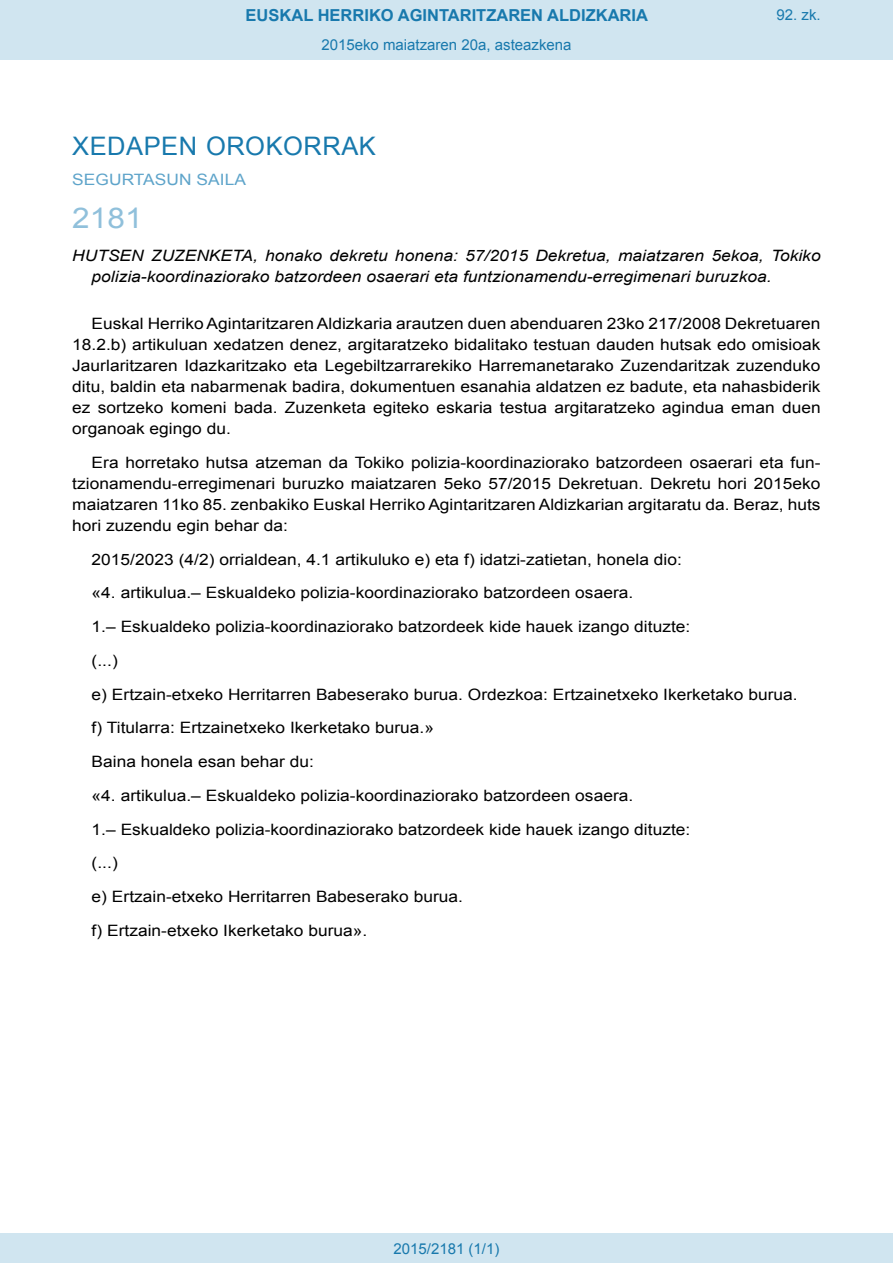
<style>
.page{position:relative;width:893px;height:1263px;background:#fff}
.page>*{position:absolute;margin:0;border:0;box-sizing:border-box;transform-origin:0 0}
.BOPVOrden{font:28.5px "Arial";color:#90c0db;scale:1.11 1}
.BOPVSeccion{font:25.5px "Arial";letter-spacing:.02em;color:#1879ad}
.t1{font:700 16.5px "Arial";color:#1879ad}
.BOPVDetalle{font:15.6px/21px "Arial";color:#000;text-align:justify;scale:1.11 1}
.BOPVTitulo{font:italic 15.6px/21px "Arial";color:#000;scale:1.11 1}
.BOPVOrganismo{font:15.6px "Arial";letter-spacing:.005em;color:#5ea4ca;scale:1.11 1}
.Paginacion_Centro{font:15px "Arial";color:#1879ad}
</style>
<div class="page">
<div style="left:0;top:0;width:893px;height:60px;background:#d0e5f0"></div>
<div style="left:0;top:1233px;width:893px;height:30px;background:#d0e5f0"></div>
<p class="t1" style="left:246px;top:4px;width:404px">EUSKAL HERRIKO AGINTARITZAREN ALDIZKARIA</p>
<p class="Paginacion_Centro" style="left:321px;top:35px;width:252px">2015eko maiatzaren 20a, asteazkena</p>
<p class="Paginacion_Centro" style="left:776px;top:5px;width:46px">92. zk.</p>
<p class="BOPVSeccion" style="left:72px;top:129px;width:305px">XEDAPEN OROKORRAK</p>
<p class="BOPVOrganismo" style="left:72px;top:169px;width:158px">SEGURTASUN SAILA</p>
<p class="BOPVOrden" style="left:72px;top:199px;width:65px">2181</p>
<p class="BOPVTitulo" style="left:92px;top:246px;width:658px;text-indent:-19px">HUTSEN ZUZENKETA, honako dekretu honena: 57/2015 Dekretua, maiatzaren 5ekoa, Tokiko polizia-koordinaziorako batzordeen osaerari eta funtzionamendu-erregimenari buruzkoa.</p>
<p class="BOPVDetalle" style="left:72px;top:313px;width:676px;text-indent:19px">Euskal Herriko Agintaritzaren Aldizkaria arautzen duen abenduaren 23ko 217/2008 Dekretuaren 18.2.b) artikuluan xedatzen denez, argitaratzeko bidalitako testuan dauden hutsak edo omisioak Jaurlaritzaren Idazkaritzako eta Legebiltzarrarekiko Harremanetarako Zuzendaritzak zuzenduko ditu, baldin eta nabarmenak badira, dokumentuen esanahia aldatzen ez badute, eta nahasbiderik ez sortzeko komeni bada. Zuzenketa egiteko eskaria testua argitaratzeko agindua eman duen organoak egingo du.</p>
<p class="BOPVDetalle" style="left:72px;top:452px;width:676px;text-indent:19px">Era horretako hutsa atzeman da Tokiko polizia-koordinaziorako batzordeen osaerari eta fun&shy;tzionamendu-erregimenari buruzko maiatzaren 5eko 57/2015 Dekretuan. Dekretu hori 2015eko maiatzaren 11ko 85. zenbakiko Euskal Herriko Agintaritzaren Aldizkarian argitaratu da. Beraz, huts hori zuzendu egin behar da:</p>
<p class="BOPVDetalle" style="left:92px;top:549px;width:533px">2015/2023 (4/2) orrialdean, 4.1 artikuluko e) eta f) idatzi-zatietan, honela dio:</p>
<p class="BOPVDetalle" style="left:92px;top:582px;width:489px">«4. artikulua.– Eskualdeko polizia-koordinaziorako batzordeen osaera.</p>
<p class="BOPVDetalle" style="left:92px;top:616px;width:541px">1.– Eskualdeko polizia-koordinaziorako batzordeek kide hauek izango dituzte:</p>
<p class="BOPVDetalle" style="left:92px;top:650px;width:25px">(...)</p>
<p class="BOPVDetalle" style="left:92px;top:684px;width:637px">e) Ertzain-etxeko Herritarren Babeserako burua. Ordezkoa: Ertzainetxeko Ikerketako burua.</p>
<p class="BOPVDetalle" style="left:92px;top:717px;width:310px">f) Titularra: Ertzainetxeko Ikerketako burua.»</p>
<p class="BOPVDetalle" style="left:92px;top:751px;width:202px">Baina honela esan behar du:</p>
<p class="BOPVDetalle" style="left:92px;top:785px;width:489px">«4. artikulua.– Eskualdeko polizia-koordinaziorako batzordeen osaera.</p>
<p class="BOPVDetalle" style="left:92px;top:819px;width:541px">1.– Eskualdeko polizia-koordinaziorako batzordeek kide hauek izango dituzte:</p>
<p class="BOPVDetalle" style="left:92px;top:852px;width:25px">(...)</p>
<p class="BOPVDetalle" style="left:92px;top:886px;width:336px">e) Ertzain-etxeko Herritarren Babeserako burua.</p>
<p class="BOPVDetalle" style="left:92px;top:920px;width:250px">f) Ertzain-etxeko Ikerketako burua».</p>
<p class="Paginacion_Centro" style="left:393px;top:1238px;width:107px">2015/2181 (1/1)</p>
</div>
